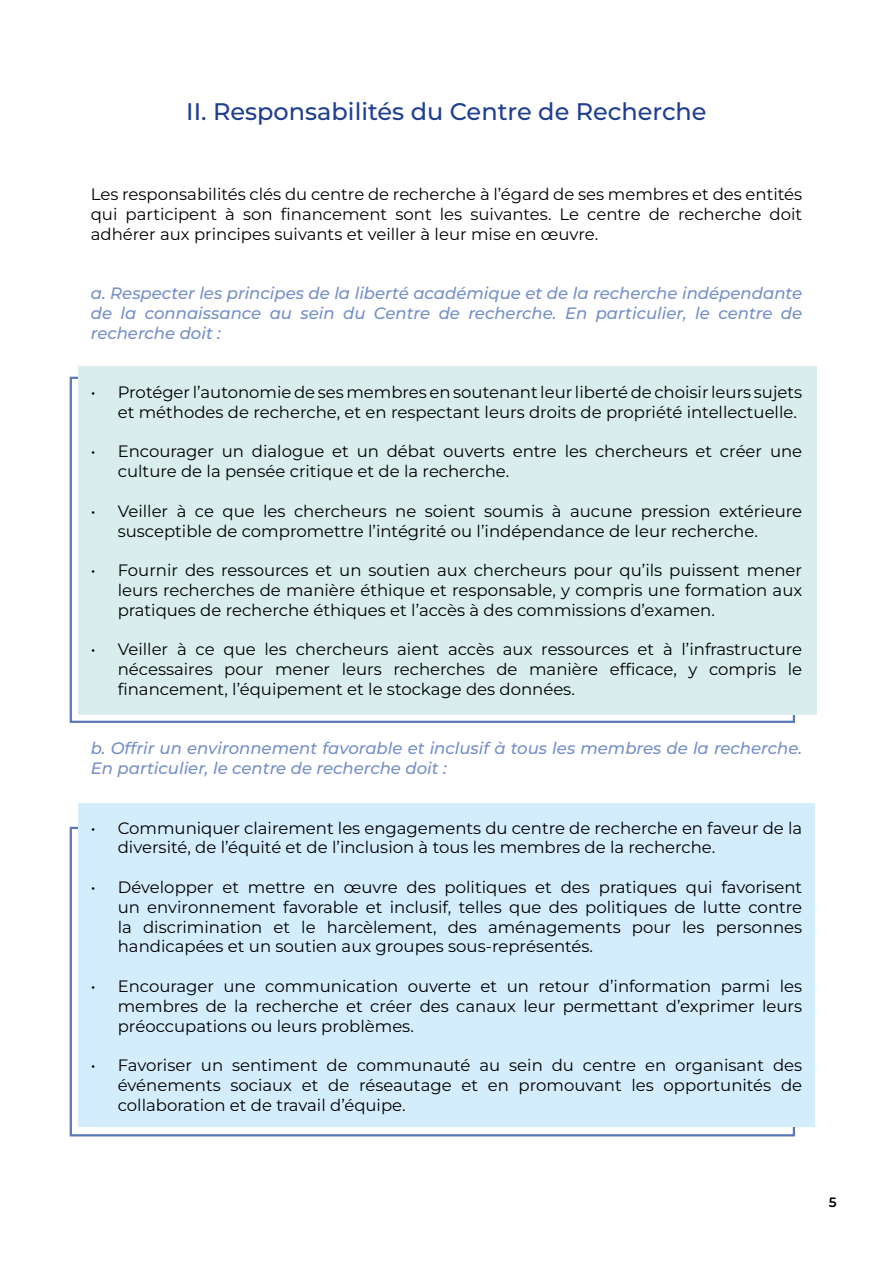
<style>
.page{position:relative;width:893px;height:1263px;background:#fff}
.page>*{position:absolute;margin:0;border:0;box-sizing:border-box;transform-origin:0 0}
.t1{font:100 24px "Montserrat";color:#1d3e91}
.t2{font:100 16.5px/19.8px "Montserrat";color:#000;text-align:justify}
.t3{font:italic 100 16.5px/19.8px "Montserrat";color:#7590c9;text-align:justify}
.t4{font:100 13.5px "Montserrat";color:#000}
</style>
<div class="page">
<div style="left:78px;top:804px;width:737px;height:323px;background:#d4edfc"></div>
<div style="left:78px;top:366px;width:738px;height:348px;background:#d8edec"></div>
<h1 class="t1" style="left:186px;top:97px;width:522px">II. Responsabilités du Centre de Recherche</h1>
<p class="t2" style="left:91px;top:184px;width:713px">Les responsabilités clés du centre de recherche à l’égard de ses membres et des entités qui participent à son financement sont les suivantes. Le centre de recherche doit adhérer aux principes suivants et veiller à leur mise en œuvre.</p>
<p class="t3" style="left:91px;top:283px;width:713px">a. Respecter les principes de la liberté académique et de la recherche indépendante de la connaissance au sein du Centre de recherche. En particulier, le centre de recherche doit :</p>
<p class="t2" style="left:118px;top:382px;width:686px;text-indent:-27px">• Protéger l’autonomie de ses membres en soutenant leur liberté de choisir leurs sujets et méthodes de recherche, et en respectant leurs droits de propriété intellectuelle.</p>
<p class="t2" style="left:118px;top:441px;width:686px;text-indent:-27px">• Encourager un dialogue et un débat ouverts entre les chercheurs et créer une culture de la pensée critique et de la recherche.</p>
<p class="t2" style="left:118px;top:501px;width:686px;text-indent:-27px">• Veiller à ce que les chercheurs ne soient soumis à aucune pression extérieure susceptible de compromettre l’intégrité ou l’indépendance de leur recherche.</p>
<p class="t2" style="left:118px;top:560px;width:686px;text-indent:-27px">• Fournir des ressources et un soutien aux chercheurs pour qu’ils puissent mener leurs recherches de manière éthique et responsable, y compris une formation aux pratiques de recherche éthiques et l’accès à des commissions d’examen.</p>
<p class="t2" style="left:118px;top:639px;width:686px;text-indent:-27px">• Veiller à ce que les chercheurs aient accès aux ressources et à l’infrastructure nécessaires pour mener leurs recherches de manière efficace, y compris le financement, l’équipement et le stockage des données.</p>
<p class="t3" style="left:91px;top:738px;width:713px">b. Offrir un environnement favorable et inclusif à tous les membres de la recherche.<br>En particulier, le centre de recherche doit :</p>
<p class="t2" style="left:118px;top:818px;width:686px;text-indent:-27px">• Communiquer clairement les engagements du centre de recherche en faveur de la diversité, de l’équité et de l’inclusion à tous les membres de la recherche.</p>
<p class="t2" style="left:118px;top:877px;width:686px;text-indent:-27px">• Développer et mettre en œuvre des politiques et des pratiques qui favorisent un environnement favorable et inclusif, telles que des politiques de lutte contre la discrimination et le harcèlement, des aménagements pour les personnes handicapées et un soutien aux groupes sous-représentés.</p>
<p class="t2" style="left:118px;top:976px;width:686px;text-indent:-27px">• Encourager une communication ouverte et un retour d’information parmi les membres de la recherche et créer des canaux leur permettant d’exprimer leurs préoccupations ou leurs problèmes.</p>
<p class="t2" style="left:118px;top:1055px;width:686px;text-indent:-27px">• Favoriser un sentiment de communauté au sein du centre en organisant des événements sociaux et de réseautage et en promouvant les opportunités de collaboration et de travail d’équipe.</p>
<p class="t4" style="left:829px;top:1194px;width:9px">5</p>
</div>
